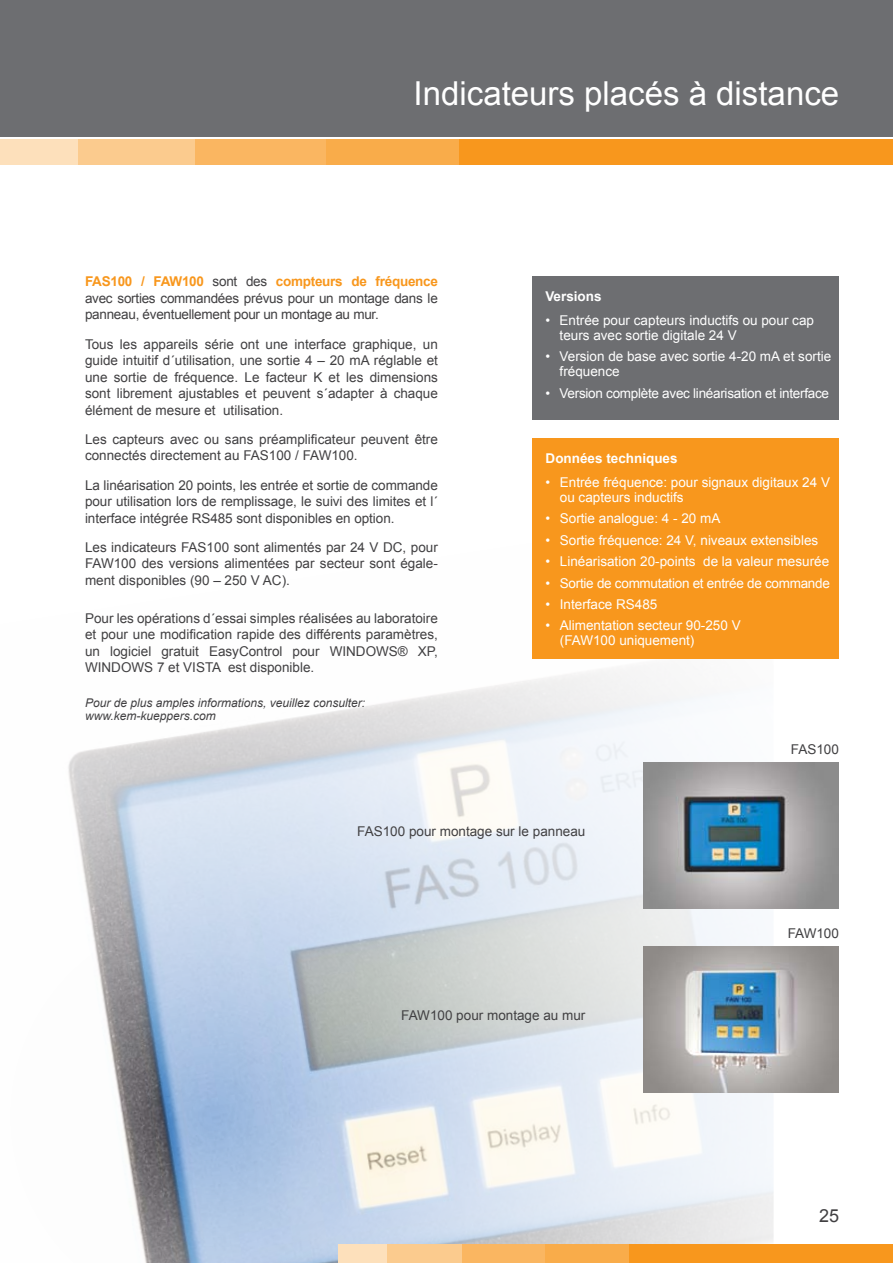
<style>
.page{position:relative;width:893px;height:1263px;background:#fff}
.page>*{position:absolute;margin:0;border:0;box-sizing:border-box;transform-origin:0 0}
.t1{font:33px "Arial";color:#fff}
.t2{font:18px "Arial";color:#414042}
.t3{font:13.5px/16.5px "Arial";color:#414042;text-align:justify}
.t4{font:13.5px/15px "Arial";color:#fff}
.t5{font:13.5px "Arial";letter-spacing:-.02em;color:#fff}
.t6{font:700 13.5px "Arial";color:#fff}
.t7{font:italic 12px/13.5px "Arial";color:#414042}
.s1{font-weight:700;color:#f8971d}
</style>
<div class="page">
<img style="left:68px;top:532px;width:706px;height:731px">
<div style="left:0;top:0;width:893px;height:137px;background:#6d6e71"></div>
<hr style="left:0;top:139px;width:3px;height:25px;background:#fde0bb">
<div style="left:3px;top:139px;width:890px;height:25px;background:#fde0bb"></div>
<div style="left:79px;top:139px;width:814px;height:25px;background:#fbcb8e"></div>
<div style="left:196px;top:139px;width:697px;height:25px;background:#fab661"></div>
<div style="left:327px;top:139px;width:566px;height:25px;background:#f9ac4a"></div>
<div style="left:460px;top:139px;width:433px;height:25px;background:#f8971d"></div>
<div style="left:338px;top:1245px;width:555px;height:18px;background:#fde0bb"></div>
<div style="left:388px;top:1245px;width:505px;height:18px;background:#fbcb8e"></div>
<div style="left:462px;top:1245px;width:431px;height:18px;background:#fab661"></div>
<div style="left:545px;top:1245px;width:348px;height:18px;background:#f9ac4a"></div>
<div style="left:629px;top:1245px;width:264px;height:18px;background:#f8971d"></div>
<div style="left:533px;top:276px;width:306px;height:144px;background:#6d6e71"></div>
<div style="left:533px;top:439px;width:306px;height:220px;background:#f8971d"></div>
<img style="left:643px;top:763px;width:196px;height:145px">
<img style="left:643px;top:947px;width:196px;height:145px">
<h1 class="t1" style="left:414px;top:72px;width:427px">Indicateurs placés à distance</h1>
<p class="t3" style="left:85px;top:273px;width:354px"><span class="s1">FAS100 / FAW100</span> sont des <span class="s1">compteurs de fréquence </span>avec sorties commandées prévus pour un montage dans le panneau, éventuellement pour un montage au mur.</p>
<p class="t3" style="left:85px;top:336px;width:354px">Tous les appareils série ont une interface graphique, un guide intuitif d´utilisation, une sortie 4 – 20 mA réglable et une sortie de fréquence. Le facteur K et les dimensions sont librement ajustables et peuvent s´adapter à chaque élément de mesure et utilisation.</p>
<p class="t3" style="left:85px;top:431px;width:354px">Les capteurs avec ou sans préamplificateur peuvent être connectés directement au FAS100 / FAW100.</p>
<p class="t3" style="left:85px;top:477px;width:354px">La linéarisation 20 points, les entrée et sortie de commande pour utilisation lors de remplissage, le suivi des limites et l´ interface intégrée RS485 sont disponibles en option.</p>
<p class="t3" style="left:85px;top:539px;width:354px">Les indicateurs FAS100 sont alimentés par 24 V DC, pour FAW100 des versions alimentées par secteur sont égale&shy;ment disponibles (90 – 250 V AC).</p>
<p class="t3" style="left:85px;top:610px;width:354px">Pour les opérations d´essai simples réalisées au laboratoire et pour une modification rapide des différents paramètres, un logiciel gratuit EasyControl pour WINDOWS® XP, WINDOWS 7 et VISTA est disponible.</p>
<p class="t7" style="left:85px;top:696px;width:282px">Pour de plus amples informations, veuillez consulter: www.kem-kueppers.com</p>
<p class="t6" style="left:545px;top:287px;width:58px">Versions</p>
<p class="t4" style="left:560px;top:313px;width:256px;text-indent:-14px">• Entrée pour capteurs inductifs ou pour cap teurs avec sortie digitale 24 V</p>
<p class="t4" style="left:560px;top:349px;width:273px;text-indent:-14px">• Version de base avec sortie 4-20 mA et sortie fréquence</p>
<p class="t5" style="left:545px;top:384px;width:285px">• Version complète avec linéarisation et interface</p>
<p class="t6" style="left:546px;top:450px;width:134px">Données techniques</p>
<p class="t4" style="left:560px;top:475px;width:272px;text-indent:-14px">• Entrée fréquence: pour signaux digitaux 24 V ou capteurs inductifs</p>
<p class="t4" style="left:546px;top:511px;width:176px">• Sortie analogue: 4 - 20 mA</p>
<p class="t4" style="left:546px;top:533px;width:274px">• Sortie fréquence: 24 V, niveaux extensibles</p>
<p class="t4" style="left:546px;top:554px;width:285px">• Linéarisation 20-points de la valeur mesurée</p>
<p class="t5" style="left:546px;top:574px;width:286px">• Sortie de commutation et entrée de commande</p>
<p class="t4" style="left:546px;top:597px;width:113px">• Interface RS485</p>
<p class="t4" style="left:560px;top:618px;width:182px;text-indent:-14px">• Alimentation secteur 90-250 V (FAW100 uniquement)</p>
<p class="t3" style="left:791px;top:741px;width:50px">FAS100</p>
<p class="t3" style="left:357px;top:823px;width:230px">FAS100 pour montage sur le panneau</p>
<p class="t3" style="left:401px;top:1007px;width:186px">FAW100 pour montage au mur</p>
<p class="t3" style="left:788px;top:925px;width:53px">FAW100</p>
<h2 class="t2" style="left:819px;top:1204px;width:22px">25</h2>
</div>
